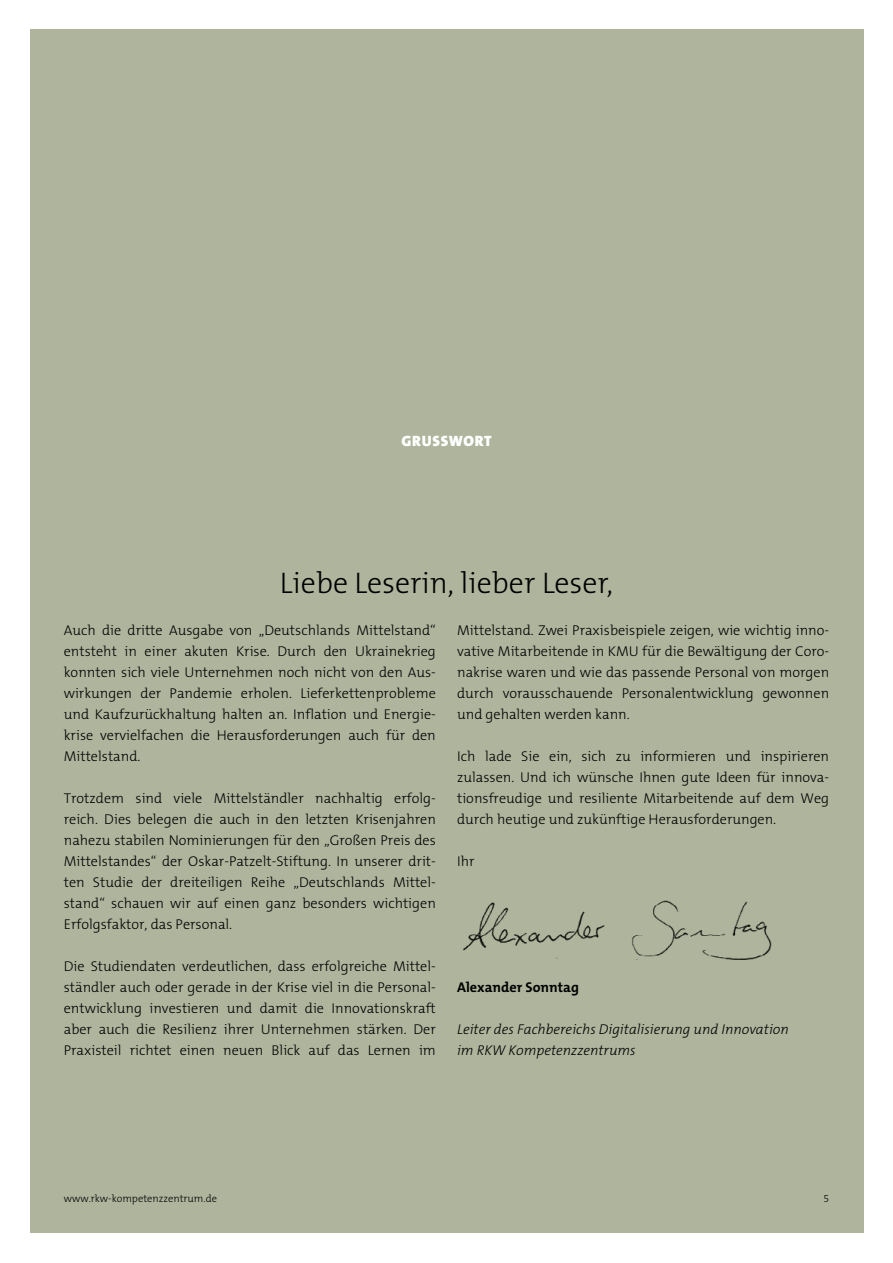
<style>
.page{position:relative;width:893px;height:1263px;background:#fff}
.page>*{position:absolute;margin:0;border:0;box-sizing:border-box;transform-origin:0 0}
.subline{font:300 30px "The Mix B W3";color:#000}
.rubrizierung_neu{font:900 15px "The Mix B W9";letter-spacing:.055em;color:#fff}
.copy{font:300 14.25px/21px "The Mix B W3";color:#000;text-align:justify}
.copy-2{font:italic 300 14.25px/21px "The Mix B W3";color:#000}
.copy-3{font:700 14.25px "The Mix B W7";color:#000}
.t1{font:300 10.5px "The Mix B W3";color:#000}
</style>
<div class="page">
<div style="left:30px;top:30px;width:833px;height:1203px;background:#afb59d"></div>
<img style="left:463px;top:900px;width:309px;height:60px">
<p class="rubrizierung_neu" style="left:401px;top:432px;width:92px">GRUSSWORT</p>
<p class="subline" style="left:280px;top:564px;width:335px">Liebe Leserin, lieber Leser,</p>
<p class="copy" style="left:64px;top:620px;width:374px">Auch die dritte Ausgabe von „Deutschlands Mittelstand“ entsteht in einer akuten Krise. Durch den Ukrainekrieg konnten sich viele Unternehmen noch nicht von den Aus&shy;wirkungen der Pandemie erholen. Lieferkettenprobleme und Kaufzurückhaltung halten an. Inflation und Energie&shy;krise vervielfachen die Herausforderungen auch für den Mittelstand.</p>
<p class="copy" style="left:64px;top:788px;width:374px">Trotzdem sind viele Mittelständler nachhaltig erfolg&shy;reich. Dies belegen die auch in den letzten Krisenjahren nahezu stabilen Nominierungen für den „Großen Preis des Mittelstandes“ der Oskar-Patzelt-Stiftung. In unserer drit&shy;ten Studie der dreiteiligen Reihe „Deutschlands Mittel&shy;stand“ schauen wir auf einen ganz besonders wichtigen Erfolgsfaktor, das Personal.</p>
<p class="copy" style="left:64px;top:956px;width:374px">Die Studiendaten verdeutlichen, dass erfolgreiche Mittel&shy;ständler auch oder gerade in der Krise viel in die Personal&shy;entwicklung investieren und damit die Innovationskraft aber auch die Resilienz ihrer Unternehmen stärken. Der Praxisteil richtet einen neuen Blick auf das Lernen im</p>
<p class="copy" style="left:457px;top:620px;width:374px">Mittelstand. Zwei Praxisbeispiele zeigen, wie wichtig inno&shy;vative Mitarbeitende in KMU für die Bewältigung der Coro&shy;nakrise waren und wie das passende Personal von morgen durch vorausschauende Personalentwicklung gewonnen und gehalten werden kann.</p>
<p class="copy" style="left:457px;top:746px;width:374px">Ich lade Sie ein, sich zu informieren und inspirieren zulassen. Und ich wünsche Ihnen gute Ideen für innova&shy;tionsfreudige und resiliente Mitarbeitende auf dem Weg durch heutige und zukünftige Herausforderungen.</p>
<p class="copy" style="left:457px;top:851px;width:19px">Ihr</p>
<p class="copy-3" style="left:457px;top:978px;width:123px">Alexander Sonntag</p>
<p class="copy-2" style="left:457px;top:1019px;width:333px">Leiter des Fachbereichs Digitalisierung und Innovation im RKW Kompetenzzentrums</p>
<p class="t1" style="left:64px;top:1192px;width:155px">www.rkw-kompetenzzentrum.de</p>
<p class="t1" style="left:823px;top:1192px;width:7px">5</p>
</div>
